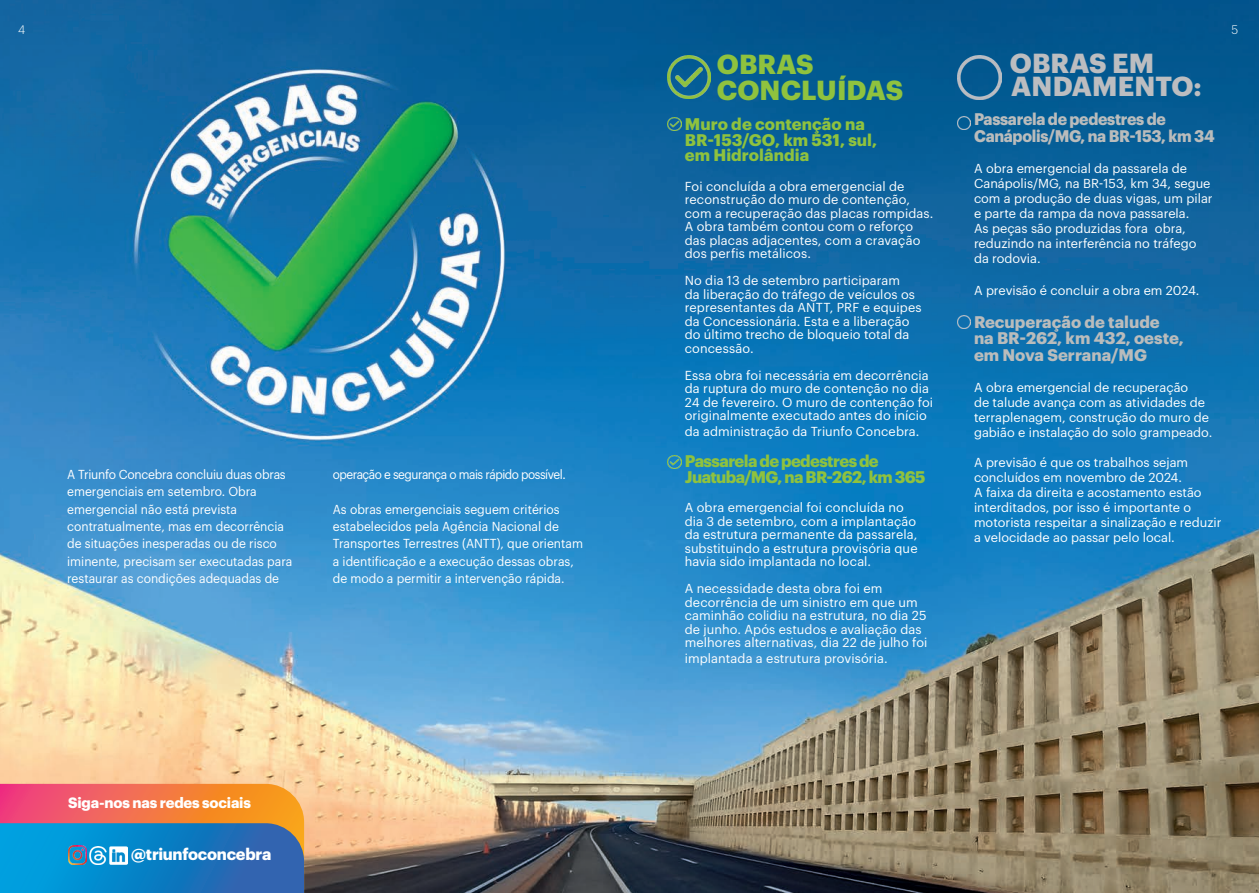
<style>
.page{position:relative;width:1259px;height:893px;background:#fff}
.page>*{position:absolute;margin:0;border:0;box-sizing:border-box;transform-origin:0 0}
.t1{font:700 27px/23.4px "Graphik";letter-spacing:.005em;color:#bcbdc0}
.t2{font:700 27px/25.8px "Graphik";letter-spacing:.005em;color:#8fc23e}
.t3{font:700 16.5px/16.5px "Graphik";letter-spacing:-.015em;color:#babcbc}
.t4{font:700 16.5px/15.8px "Graphik";letter-spacing:-.01em;color:#8fc23e}
.t5{font:700 16.5px/16.5px "Graphik";letter-spacing:-.015em;color:#babcbc;scale:.95 1}
.t6{font:700 16.5px/15.8px "Graphik";letter-spacing:-.035em;color:#8fc23e}
.t7{font:700 16.35px "Graphik";letter-spacing:-.015em;color:#fff}
.t8{font:700 14.7px "Graphik";letter-spacing:-.01em;color:#fff}
.t9{font:12.75px/13.5px "Graphik";color:#fff}
.t10{font:12.75px/17.4px "Graphik";color:#fff;scale:.95 1}
.t11{font:12.75px "Graphik";letter-spacing:-.04em;color:#fff;scale:.93 1}
.t12{font:300 12px "Graphik";color:#fff}
</style>
<div class="page">
<img style="left:0;top:0;width:1259px;height:893px">
<img style="left:957px;top:56px;width:44px;height:43px">
<svg style="left:957px;top:116px;width:13px;height:13px"></svg>
<svg style="left:957px;top:315px;width:13px;height:13px"></svg>
<img style="left:668px;top:56px;width:43px;height:43px">
<img style="left:668px;top:117px;width:13px;height:14px">
<svg style="left:668px;top:455px;width:13px;height:13px"></svg>
<svg style="left:0;top:784px;width:304px;height:109px;background:#667b97"></svg>
<img style="left:68px;top:846px;width:19px;height:19px">
<img style="left:89px;top:846px;width:18px;height:19px">
<img style="left:109px;top:846px;width:19px;height:19px">
<p class="t12" style="left:18px;top:21px;width:9px">4</p>
<p class="t12" style="left:1231px;top:21px;width:8px">5</p>
<h1 class="t2" style="left:717px;top:49px;width:188px">OBRAS<br>CONCLUÍDAS</h1>
<p class="t4" style="left:685px;top:115px;width:194px">Muro de contenção na<br>BR-153/GO, km 531, sul, em Hidrolândia</p>
<p class="t9" style="left:685px;top:178px;width:250px">Foi concluída a obra emergencial de reconstrução do muro de contenção, com a recuperação das placas rompidas.<br>A obra também contou com o reforço das placas adjacentes, com a cravação dos perfis metálicos.</p>
<p class="t9" style="left:685px;top:273px;width:238px">No dia 13 de setembro participaram<br>da liberação do tráfego de veículos os representantes da ANTT, PRF e equipes da Concessionária. Esta e a liberação do último trecho de bloqueio total da concessão.</p>
<p class="t9" style="left:685px;top:367px;width:250px">Essa obra foi necessária em decorrência da ruptura do muro de contenção no dia 24 de fevereiro. O muro de contenção foi originalmente executado antes do início</p>
<p class="t9" style="left:685px;top:423px;width:236px">da administração da Triunfo Concebra.</p>
<p class="t6" style="left:685px;top:452px;width:242px">Passarela de pedestres de<br>Juatuba/MG, na BR-262, km 365</p>
<p class="t9" style="left:685px;top:500px;width:234px">A obra emergencial foi concluída no dia 3 de setembro, com a implantação da estrutura permanente da passarela, substituindo a estrutura provisória que havia sido implantada no local.</p>
<p class="t9" style="left:685px;top:581px;width:244px">A necessidade desta obra foi em decorrência de um sinistro em que um caminhão colidiu na estrutura, no dia 25 de junho. Após estudos e avaliação das melhores alternativas, dia 22 de julho foi</p>
<p class="t9" style="left:685px;top:650px;width:204px">implantada a estrutura provisória.</p>
<h1 class="t1" style="left:1010px;top:49px;width:193px">OBRAS EM<br>ANDAMENTO:</h1>
<p class="t5" style="left:974px;top:109px;width:255px">Passarela de pedestres de<br>Canápolis/MG, na BR-153, km 34</p>
<p class="t9" style="left:974px;top:160px;width:240px;line-height:15px">A obra emergencial da passarela de<br>Canápolis/MG, na BR-153, km 34, segue com a produção de duas vigas, um pilar e parte da rampa da nova passarela.<br>As peças são produzidas fora obra, reduzindo na interferência no tráfego da rodovia.</p>
<p class="t9" style="left:974px;top:282px;width:227px">A previsão é concluir a obra em 2024.</p>
<p class="t3" style="left:974px;top:312px;width:211px">Recuperação de talude<br>na BR-262, km 432, oeste, em Nova Serrana/MG</p>
<p class="t9" style="left:974px;top:379px;width:240px;line-height:15px">A obra emergencial de recuperação<br>de talude avança com as atividades de terraplenagem, construção do muro de gabião e instalação do solo grampeado.</p>
<p class="t9" style="left:974px;top:454px;width:249px;line-height:15px">A previsão é que os trabalhos sejam concluídos em novembro de 2024.<br>A faixa da direita e acostamento estão interditados, por isso é importante o motorista respeitar a sinalização e reduzir a velocidade ao passar pelo local.</p>
<p class="t10" style="left:67px;top:464px;width:239px">A Triunfo Concebra concluiu duas obras emergenciais em setembro. Obra emergencial não está prevista contratualmente, mas em decorrência de situações inesperadas ou de risco iminente, precisam ser executadas para restaurar as condições adequadas de</p>
<p class="t11" style="left:333px;top:465px;width:252px">operação e segurança o mais rápido possível.</p>
<p class="t10" style="left:333px;top:499px;width:265px">As obras emergenciais seguem critérios estabelecidos pela Agência Nacional de Transportes Terrestres (ANTT), que orientam a identificação e a execução dessas obras, de modo a permitir a intervenção rápida.</p>
<p class="t8" style="left:68px;top:791px;width:184px">Siga-nos nas redes sociais</p>
<p class="t7" style="left:131px;top:841px;width:142px">@triunfoconcebra</p>
</div>
